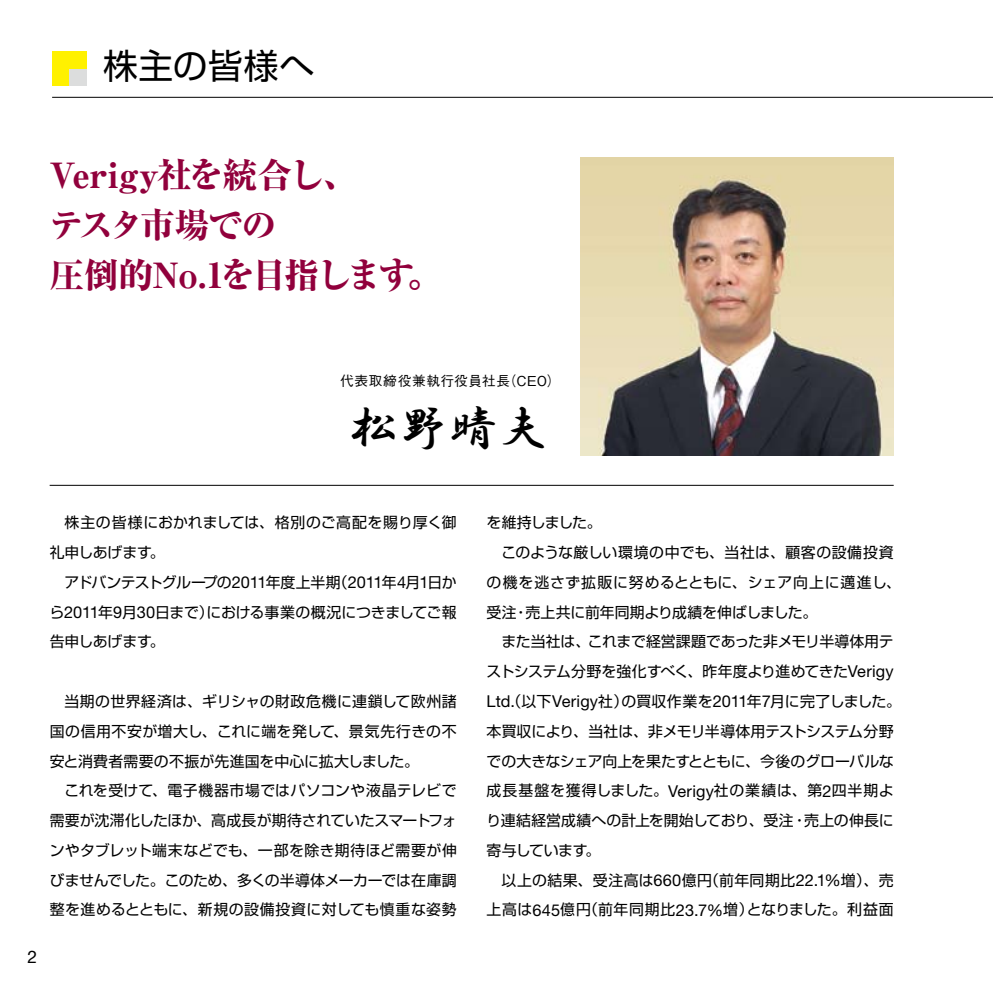
<style>
.page{position:relative;width:993px;height:993px;background:#fff}
.page>*{position:absolute;margin:0;border:0;box-sizing:border-box;transform-origin:0 0}
.t1{font:49.52px "HG Gyoshotai";color:#000}
.t2{font:800 34.65px/49.7px "Ryumin Pro";letter-spacing:-.055em;color:#91003c}
.t3{font:34.65px "Shin Go Pro";letter-spacing:.025em;color:#000}
.t4{font:17.32px "Helvetica Neue LT Std";color:#000}
.t5{font:14.88px/29.8px "Shin Go Pro";color:#000;text-align:justify}
.t6{font:14.88px "Shin Go Pro";letter-spacing:-.025em;color:#000}
.t7{font:14.88px "Shin Go Pro";letter-spacing:.045em;color:#000}
.t8{font:14.88px "Shin Go Pro";letter-spacing:.055em;color:#000}
.t9{font:14.88px "Shin Go Pro";letter-spacing:.035em;color:#000}
.t10{font:14.88px "Shin Go Pro";letter-spacing:-.02em;color:#000}
.t11{font:14.88px "Shin Go Pro";letter-spacing:.05em;color:#000}
.t12{font:14.88px "Shin Go Pro";letter-spacing:.03em;color:#000}
.t13{font:14.88px "Shin Go Pro";letter-spacing:-.06em;color:#000}
.t14{font:500 13.65px "Gothic BBB Pro";letter-spacing:.045em;color:#000}
.s1{font-family:"Helvetica Neue LT Std";font-size:16.45px}
</style>
<div class="page">
<hr style="left:50px;top:485px;width:843px;height:1px;background:#000">
<hr style="left:52px;top:97px;width:940px;height:1px;background:#000">
<div style="left:52px;top:51px;width:17px;height:17px;background:#fff100"></div>
<div style="left:52px;top:68px;width:17px;height:18px;background:#fff100"></div>
<div style="left:69px;top:68px;width:18px;height:18px;background:#dcdddd"></div>
<div style="left:69px;top:51px;width:18px;height:17px;background:#fff100"></div>
<img style="left:580px;top:158px;width:313px;height:297px">
<h2 class="t3" style="left:103px;top:37px;width:213px">株主の皆様へ</h2>
<h2 class="t2" style="left:50px;top:148px;width:394px">Verigy社を統合し、<br>テスタ市場での<br>圧倒的No.1を目指します。</h2>
<p class="t14" style="left:340px;top:369px;width:222px">代表取締役兼執行役員社長（CEO）</p>
<h1 class="t1" style="left:348px;top:402px;width:200px">松野晴夫</h1>
<p class="t5" style="left:50px;top:505px;width:408px;text-indent:15px">株主の皆様におかれましては、格別のご高配を賜り厚く御礼申しあげます。</p>
<p class="t5" style="left:50px;top:565px;width:408px;text-indent:15px">アドバンテストグループの<span class="s1">2011</span>年度上半期（<span class="s1">2011</span>年<span class="s1">4</span>月<span class="s1">1</span>日から<span class="s1">2011</span>年<span class="s1">9</span>月<span class="s1">30</span>日まで）における事業の概況につきましてご報告申しあげます。</p>
<p class="t4" style="left:27px;top:945px;width:11px">2</p>
<p class="t5" style="left:50px;top:684px;width:408px;text-indent:15px">当期の世界経済は、ギリシャの財政危機に連鎖して欧州諸国の信用不安が増大し、これに端を発して、景気先行きの不安と消費者需要の不振が先進国を中心に拡大しました。</p>
<p class="t5" style="left:50px;top:773px;width:408px;text-indent:15px">これを受けて、電子機器市場ではパソコンや液晶テレビで需要が沈滞化したほか、高成長が期待されていたスマートフォンやタブレット端末などでも、一部を除き期待ほど需要が伸びませんでした。このため、多くの半導体メーカーでは在庫調整を進めるとともに、新規の設備投資に対しても慎重な姿勢</p>
<p class="t13" style="left:486px;top:510px;width:117px">を維持しました。</p>
<p class="t12" style="left:501px;top:540px;width:393px">このような厳しい環境の中でも、当社は、顧客の設備投資</p>
<p class="t11" style="left:486px;top:569px;width:416px">の機を逃さず拡販に努めるとともに、シェア向上に邁進し、</p>
<p class="t5" style="left:486px;top:595px;width:332px">受注・売上共に前年同期より成績を伸ばしました。</p>
<p class="t5" style="left:501px;top:624px;width:393px">また当社は、これまで経営課題であった非メモリ半導体用テ</p>
<p class="t6" style="left:486px;top:659px;width:408px">ストシステム分野を強化すべく、昨年度より進めてきた<span class="s1">Verigy</span></p>
<p class="t5" style="left:486px;top:684px;width:416px"><span class="s1">Ltd</span>（<span class="s1">.</span> 以下<span class="s1">Verigy</span>社）の買収作業を<span class="s1">2011</span>年<span class="s1">7</span>月に完了しました。</p>
<p class="t10" style="left:486px;top:718px;width:408px">本買収により、当社は、非メモリ半導体用テストシステム分野</p>
<p class="t5" style="left:486px;top:744px;width:408px">での大きなシェア向上を果たすとともに、今後のグローバルな</p>
<p class="t8" style="left:486px;top:778px;width:408px">成長基盤を獲得しました。<span class="s1">Verigy</span>社の業績は、第<span class="s1">2</span>四半期よ</p>
<p class="t5" style="left:486px;top:803px;width:408px">り連結経営成績への計上を開始しており、受注・売上の伸長に</p>
<p class="t6" style="left:486px;top:837px;width:115px">寄与しています。</p>
<p class="t9" style="left:501px;top:867px;width:393px">以上の結果、受注高は<span class="s1">660</span>億円（前年同期比<span class="s1">22.1%</span>増）、売</p>
<p class="t7" style="left:486px;top:897px;width:408px">上高は<span class="s1">645</span>億円（前年同期比<span class="s1">23.7%</span>増）となりました。利益面</p>
</div>
